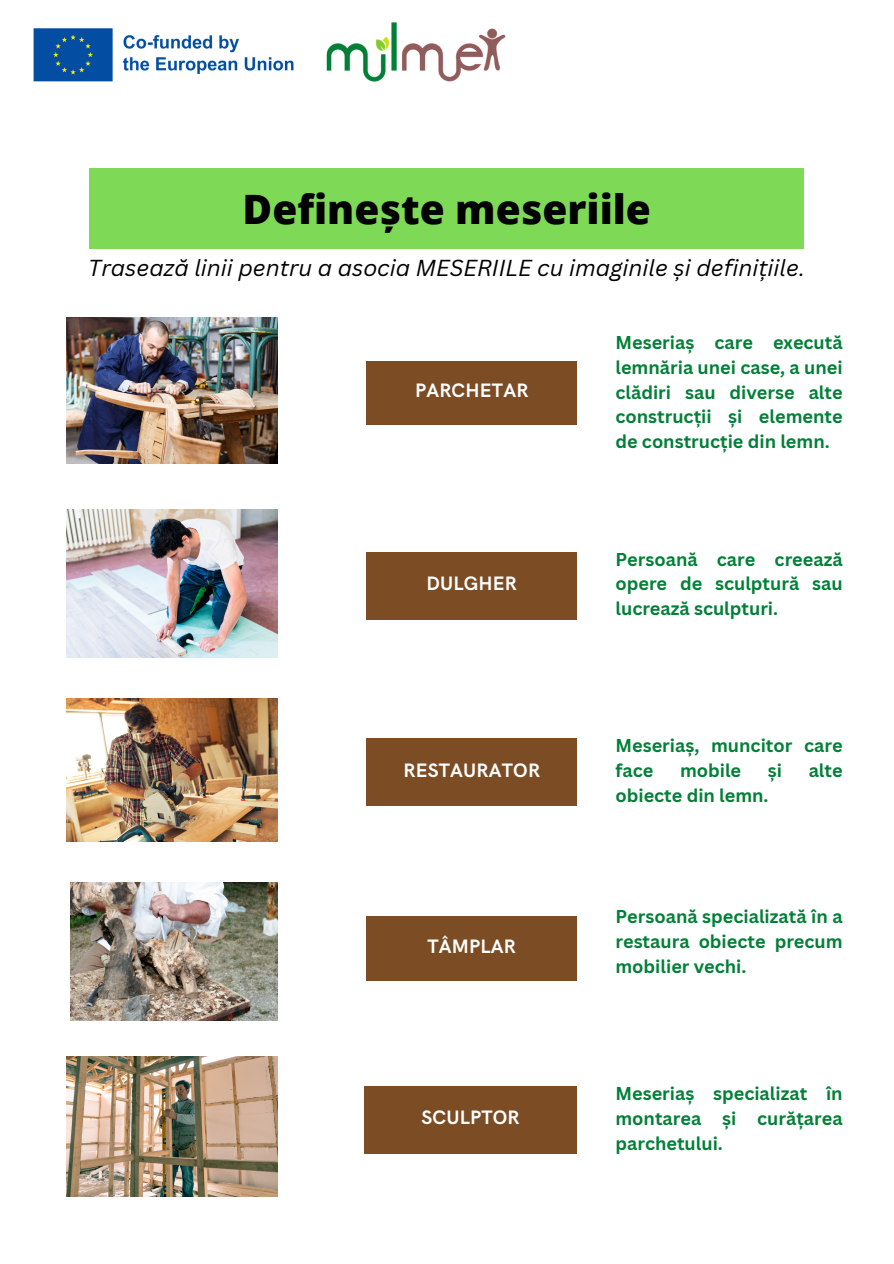
<style>
.page{position:relative;width:894px;height:1264px;background:#fff}
.page>*{position:absolute;margin:0;border:0;box-sizing:border-box;transform-origin:0 0}
.t1{font:800 40.5px "Open Sans";color:#000}
.t2{font:italic 22.5px "Canva Sans";color:#000}
.t3{font:700 19.5px "HK Grotesk";letter-spacing:.01em;color:#fff}
.t4{font:700 18px/24.8px "Canva Sans";color:#028037;text-align:justify}
</style>
<div class="page">
<div style="left:89px;top:168px;width:715px;height:80px;background:#7ed957"></div>
<img style="left:33px;top:28px;width:261px;height:54px">
<img style="left:326px;top:22px;width:180px;height:60px">
<img style="left:67px;top:317px;width:210px;height:146px">
<div style="left:366px;top:738px;width:211px;height:67px;background:#7c4d25"></div>
<img style="left:67px;top:1056px;width:210px;height:140px">
<div style="left:366px;top:552px;width:211px;height:67px;background:#7c4d25"></div>
<img style="left:71px;top:883px;width:207px;height:137px">
<div style="left:364px;top:1086px;width:213px;height:67px;background:#7c4d25"></div>
<img style="left:67px;top:698px;width:210px;height:143px">
<div style="left:366px;top:361px;width:211px;height:63px;background:#7c4d25"></div>
<img style="left:67px;top:510px;width:210px;height:147px">
<div style="left:366px;top:916px;width:211px;height:64px;background:#7c4d25"></div>
<h1 class="t1" style="left:242px;top:180px;width:410px">Definește meseriile</h1>
<p class="t2" style="left:88px;top:251px;width:718px">Trasează linii pentru a asocia MESERIILE cu imaginile și definițiile.</p>
<p class="t3" style="left:415px;top:379px;width:115px">PARCHETAR</p>
<p class="t3" style="left:426px;top:572px;width:92px">DULGHER</p>
<p class="t3" style="left:403px;top:759px;width:138px">RESTAURATOR</p>
<p class="t3" style="left:427px;top:935px;width:90px">TÂMPLAR</p>
<p class="t3" style="left:421px;top:1106px;width:100px">SCULPTOR</p>
<p class="t4" style="left:615px;top:330px;width:229px">Meseriaș care execută lemnăria unei case, a unei clădiri sau diverse alte construcții și elemente de construcție din lemn.</p>
<p class="t4" style="left:615px;top:546px;width:229px">Persoană care creează opere de sculptură sau lucrează sculpturi.</p>
<p class="t4" style="left:615px;top:733px;width:229px">Meseriaș, muncitor care face</p>
<p class="t4" style="left:679px;top:757px;width:63px">mobile</p>
<p class="t4" style="left:767px;top:757px;width:16px">și</p>
<p class="t4" style="left:808px;top:757px;width:35px">alte</p>
<p class="t4" style="left:615px;top:782px;width:155px">obiecte din lemn.</p>
<p class="t4" style="left:615px;top:903px;width:229px">Persoană specializată în a restaura obiecte precum mobilier vechi.</p>
<p class="t4" style="left:615px;top:1081px;width:229px">Meseriaș specializat în montarea și curățarea parchetului.</p>
</div>
